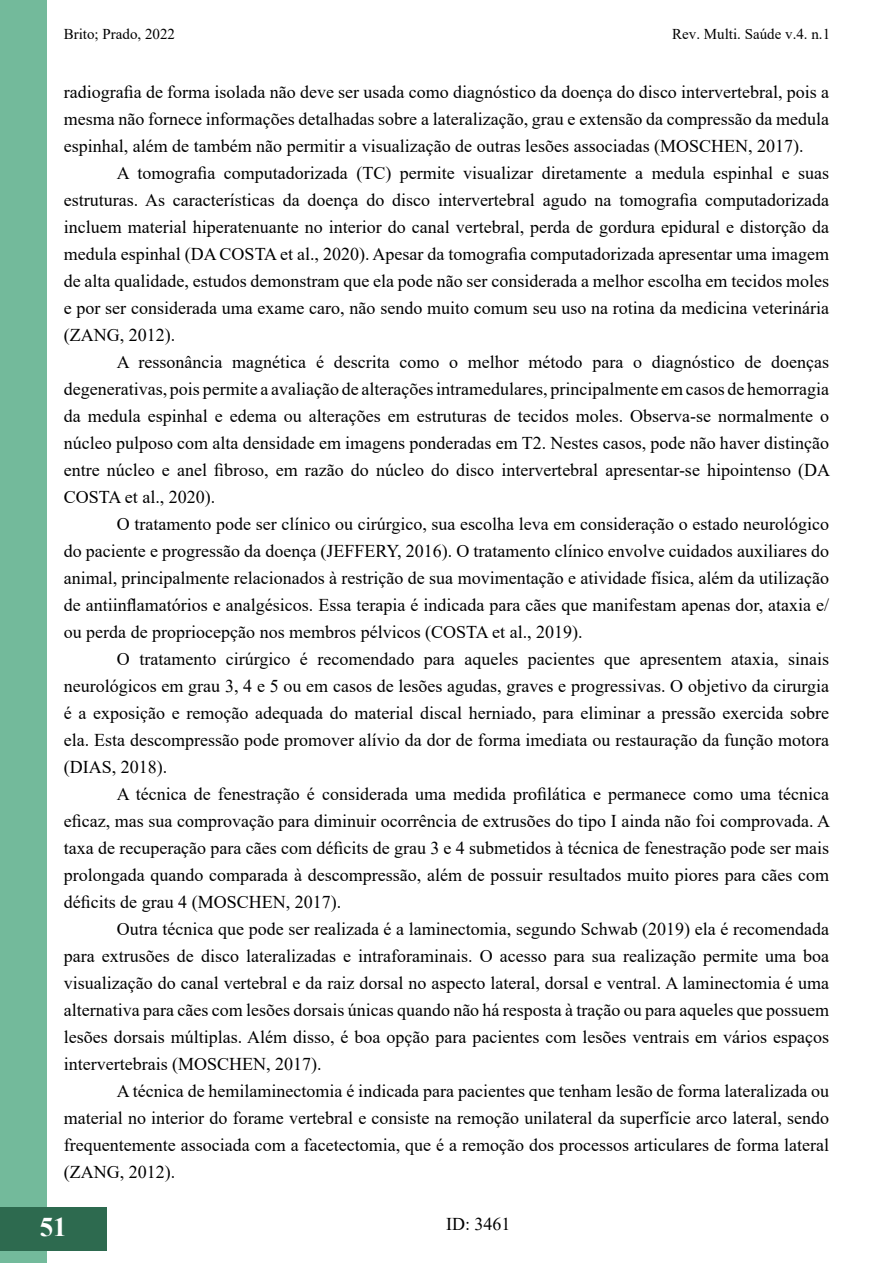
<style>
.page{position:relative;width:893px;height:1263px;background:#fff}
.page>*{position:absolute;margin:0;border:0;box-sizing:border-box;transform-origin:0 0}
.t1{font:700 27px "Times New Roman";color:#fff}
.t2{font:18px/27px "Times New Roman";color:#000;text-align:justify}
.t3{font:15px "Times New Roman";color:#000}
</style>
<div class="page">
<div style="left:0;top:0;width:47px;height:1262px;background:#73ba9b"></div>
<div style="left:0;top:1207px;width:106px;height:43px;background:#2d6a4f"></div>
<p class="t3" style="left:64px;top:24px;width:113px">Brito; Prado, 2022</p>
<p class="t3" style="left:672px;top:24px;width:159px">Rev. Multi. Saúde v.4. n.1</p>
<p class="t2" style="left:64px;top:77px;width:767px">radiografia de forma isolada não deve ser usada como diagnóstico da doença do disco intervertebral, pois a mesma não fornece informações detalhadas sobre a lateralização, grau e extensão da compressão da medula espinhal, além de também não permitir a visualização de outras lesões associadas (MOSCHEN, 2017).</p>
<p class="t2" style="left:64px;top:158px;width:767px;text-indent:53px">A tomografia computadorizada (TC) permite visualizar diretamente a medula espinhal e suas estruturas. As características da doença do disco intervertebral agudo na tomografia computadorizada incluem material hiperatenuante no interior do canal vertebral, perda de gordura epidural e distorção da medula espinhal (DA COSTA et al., 2020). Apesar da tomografia computadorizada apresentar uma imagem de alta qualidade, estudos demonstram que ela pode não ser considerada a melhor escolha em tecidos moles e por ser considerada uma exame caro, não sendo muito comum seu uso na rotina da medicina veterinária (ZANG, 2012).</p>
<p class="t2" style="left:64px;top:347px;width:768px;text-indent:53px">A ressonância magnética é descrita como o melhor método para o diagnóstico de doenças degenerativas, pois permite a avaliação de alterações intramedulares, principalmente em casos de hemorragia da medula espinhal e edema ou alterações em estruturas de tecidos moles. Observa-se normalmente o núcleo pulposo com alta densidade em imagens ponderadas em T2. Nestes casos, pode não haver distinção entre núcleo e anel fibroso, em razão do núcleo do disco intervertebral apresentar-se hipointenso (DA COSTA et al., 2020).</p>
<p class="t2" style="left:64px;top:509px;width:767px;text-indent:53px">O tratamento pode ser clínico ou cirúrgico, sua escolha leva em consideração o estado neurológico do paciente e progressão da doença (JEFFERY, 2016). O tratamento clínico envolve cuidados auxiliares do animal, principalmente relacionados à restrição de sua movimentação e atividade física, além da utilização de antiinflamatórios e analgésicos. Essa terapia é indicada para cães que manifestam apenas dor, ataxia e/ ou perda de propriocepção nos membros pélvicos (COSTA et al., 2019).</p>
<p class="t2" style="left:64px;top:644px;width:767px;text-indent:53px">O tratamento cirúrgico é recomendado para aqueles pacientes que apresentem ataxia, sinais neurológicos em grau 3, 4 e 5 ou em casos de lesões agudas, graves e progressivas. O objetivo da cirurgia é a exposição e remoção adequada do material discal herniado, para eliminar a pressão exercida sobre ela. Esta descompressão pode promover alívio da dor de forma imediata ou restauração da função motora (DIAS, 2018).</p>
<p class="t2" style="left:64px;top:779px;width:768px;text-indent:53px">A técnica de fenestração é considerada uma medida profilática e permanece como uma técnica eficaz, mas sua comprovação para diminuir ocorrência de extrusões do tipo I ainda não foi comprovada. A taxa de recuperação para cães com déficits de grau 3 e 4 submetidos à técnica de fenestração pode ser mais prolongada quando comparada à descompressão, além de possuir resultados muito piores para cães com déficits de grau 4 (MOSCHEN, 2017).</p>
<p class="t2" style="left:64px;top:914px;width:767px;text-indent:53px">Outra técnica que pode ser realizada é a laminectomia, segundo Schwab (2019) ela é recomendada para extrusões de disco lateralizadas e intraforaminais. O acesso para sua realização permite uma boa visualização do canal vertebral e da raiz dorsal no aspecto lateral, dorsal e ventral. A laminectomia é uma alternativa para cães com lesões dorsais únicas quando não há resposta à tração ou para aqueles que possuem lesões dorsais múltiplas. Além disso, é boa opção para pacientes com lesões ventrais em vários espaços intervertebrais (MOSCHEN, 2017).</p>
<p class="t2" style="left:64px;top:1076px;width:767px;text-indent:53px">A técnica de hemilaminectomia é indicada para pacientes que tenham lesão de forma lateralizada ou material no interior do forame vertebral e consiste na remoção unilateral da superfície arco lateral, sendo frequentemente associada com a facetectomia, que é a remoção dos processos articulares de forma lateral (ZANG, 2012).</p>
<h1 class="t1" style="left:40px;top:1207px;width:28px">51</h1>
<p class="t2" style="left:446px;top:1210px;width:66px">ID: 3461</p>
</div>
